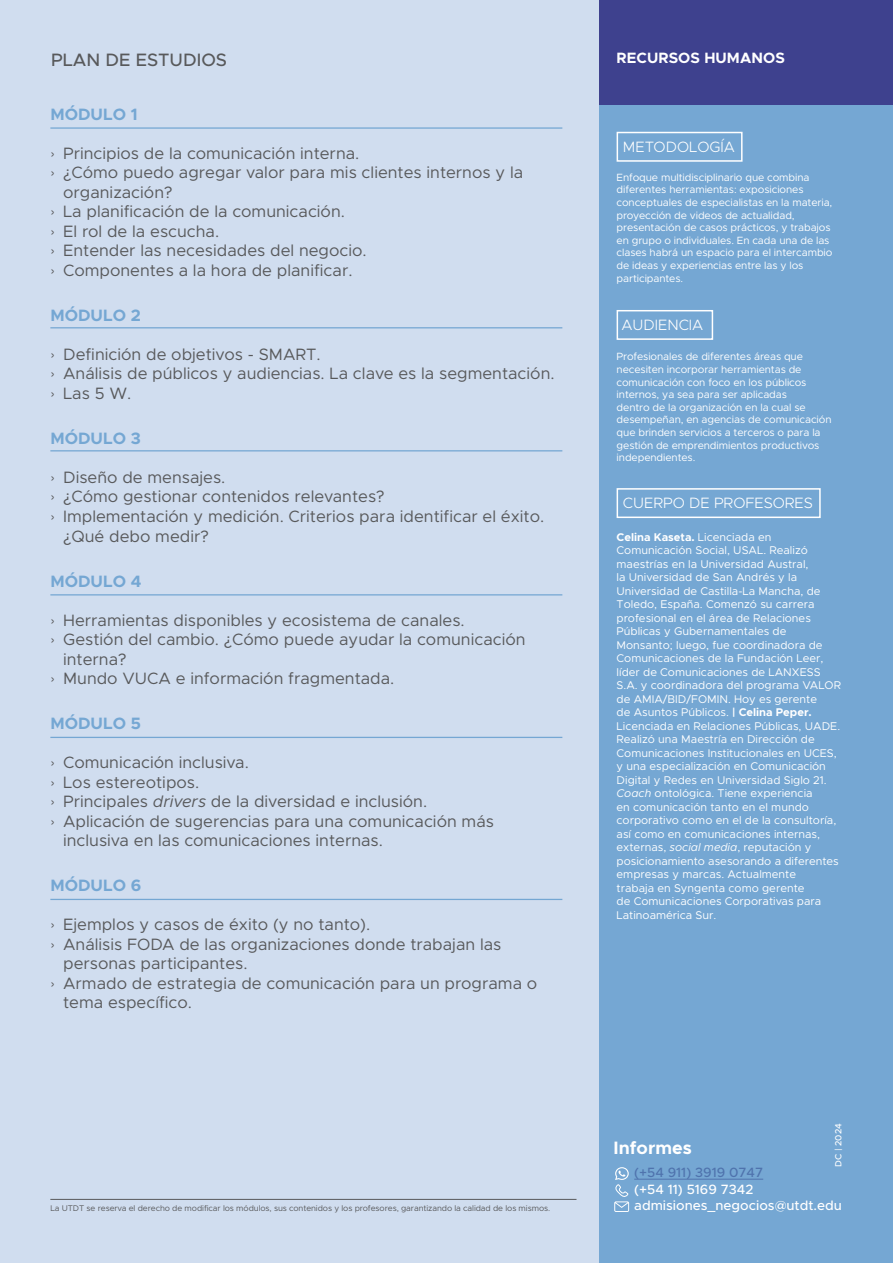
<style>
.page{position:relative;width:893px;height:1263px;background:#fff}
.page>*{position:absolute;margin:0;border:0;box-sizing:border-box;transform-origin:0 0}
.t1{font:500 18px "Metropolis";color:#58595b}
.t2{font:700 18px "Metropolis";color:#fff}
.t3{font:16.5px/19.5px "Metropolis";color:#58595b}
.t4{font:700 16.5px "Metropolis";color:#75a7d3}
.t5{font:300 15px "Metropolis";color:#fff}
.t6{font:700 15px "Metropolis";letter-spacing:.005em;color:#fff}
.t7{font:500 13.5px/16.2px "Metropolis";color:#fff}
.t8{font:500 13.5px "Metropolis";color:#4f73ad}
.t9{font:11.25px/13.5px "Metropolis";color:#fff}
.t10{font:10.5px/12.6px "Metropolis";letter-spacing:-.01em;color:#fff}
.t11{font:500 9px "Metropolis";color:#fff}
.t12{font:8.25px "Metropolis";letter-spacing:-.01em;color:#58595b}
.s1{font-family:"Helvetica Neue LT Std";font-weight:300}
.s2{font-style:italic}
.s3{font-weight:700}
</style>
<div class="page">
<div style="left:0;top:0;width:777px;height:1263px;background:#d0ddef"></div>
<div style="left:599px;top:0;width:294px;height:1263px;background:#75a7d3"></div>
<div style="left:617px;top:132px;width:125px;height:30px;background:#75a7d3;border:2px solid #fff"></div>
<div style="left:617px;top:488px;width:204px;height:30px;background:#75a7d3;border:2px solid #fff"></div>
<div style="left:599px;top:0;width:294px;height:104px;background:#3e418e"></div>
<hr style="left:50px;top:127px;width:512px;height:2px;background:#75a7d3">
<hr style="left:50px;top:327px;width:512px;height:1px;background:#75a7d3">
<hr style="left:50px;top:450px;width:512px;height:1px;background:#75a7d3">
<hr style="left:50px;top:594px;width:512px;height:1px;background:#75a7d3">
<hr style="left:50px;top:737px;width:512px;height:1px;background:#75a7d3">
<hr style="left:50px;top:899px;width:512px;height:1px;background:#75a7d3">
<hr style="left:50px;top:1199px;width:526px;height:1px;background:#58595b">
<svg style="left:614px;top:1167px;width:15px;height:45px"></svg>
<hr style="left:634px;top:1179px;width:129px;height:1px;background:#4f73ad">
<div style="left:617px;top:310px;width:96px;height:30px;background:#75a7d3;border:2px solid #fff"></div>
<p class="t1" style="left:51px;top:49px;width:178px">PLAN DE ESTUDIOS</p>
<p class="t4" style="left:50px;top:104px;width:89px">MÓDULO 1</p>
<p class="t3" style="left:50px;top:143px;width:310px"><span class="s1">›</span> Principios de la comunicación interna.</p>
<p class="t3" style="left:50px;top:163px;width:474px"><span class="s1">›</span> ¿Cómo puedo agregar valor para mis clientes internos y la</p>
<p class="t3" style="left:63px;top:182px;width:111px">organización?</p>
<p class="t3" style="left:50px;top:202px;width:296px"><span class="s1">›</span> La planificación de la comunicación.</p>
<p class="t3" style="left:50px;top:221px;width:170px"><span class="s1">›</span> El rol de la escucha.</p>
<p class="t3" style="left:50px;top:241px;width:318px"><span class="s1">›</span> Entender las necesidades del negocio.</p>
<p class="t3" style="left:50px;top:260px;width:304px"><span class="s1">›</span> Componentes a la hora de planificar.</p>
<p class="t4" style="left:50px;top:305px;width:92px">MÓDULO 2</p>
<p class="t3" style="left:50px;top:344px;width:506px"><span class="s1">›</span> Definición de objetivos - SMART.<br><span class="s1">›</span> Análisis de públicos y audiencias. La clave es la segmentación. <span class="s1">›</span> Las 5 W.</p>
<p class="t4" style="left:50px;top:428px;width:92px">MÓDULO 3</p>
<p class="t3" style="left:50px;top:467px;width:177px"><span class="s1">›</span> Diseño de mensajes.</p>
<p class="t3" style="left:50px;top:487px;width:336px"><span class="s1">›</span> ¿Cómo gestionar contenidos relevantes?</p>
<p class="t3" style="left:50px;top:506px;width:495px"><span class="s1">›</span> Implementación y medición. Criterios para identificar el éxito.</p>
<p class="t3" style="left:63px;top:526px;width:147px">¿Qué debo medir?</p>
<p class="t4" style="left:50px;top:570px;width:92px">MÓDULO 4</p>
<p class="t3" style="left:50px;top:610px;width:416px"><span class="s1">›</span> Herramientas disponibles y ecosistema de canales.</p>
<p class="t3" style="left:50px;top:629px;width:477px"><span class="s1">›</span> Gestión del cambio. ¿Cómo puede ayudar la comunicación</p>
<p class="t3" style="left:63px;top:649px;width:65px">interna?</p>
<p class="t3" style="left:50px;top:669px;width:346px"><span class="s1">›</span> Mundo VUCA e información fragmentada.</p>
<p class="t4" style="left:50px;top:713px;width:92px">MÓDULO 5</p>
<p class="t3" style="left:50px;top:753px;width:200px"><span class="s1">›</span> Comunicación inclusiva.</p>
<p class="t3" style="left:50px;top:772px;width:150px"><span class="s1">›</span> Los estereotipos.</p>
<p class="t3" style="left:50px;top:792px;width:378px"><span class="s1">›</span> Principales <span class="s2">drivers</span> de la diversidad e inclusión.</p>
<p class="t3" style="left:50px;top:811px;width:445px"><span class="s1">›</span> Aplicación de sugerencias para una comunicación más</p>
<p class="t3" style="left:63px;top:831px;width:321px">inclusiva en las comunicaciones internas.</p>
<p class="t4" style="left:50px;top:875px;width:92px">MÓDULO 6</p>
<p class="t3" style="left:50px;top:915px;width:321px"><span class="s1">›</span> Ejemplos y casos de éxito (y no tanto).</p>
<p class="t3" style="left:50px;top:934px;width:452px"><span class="s1">›</span> Análisis FODA de las organizaciones donde trabajan las</p>
<p class="t3" style="left:63px;top:954px;width:186px">personas participantes.</p>
<p class="t3" style="left:50px;top:973px;width:488px"><span class="s1">›</span> Armado de estrategia de comunicación para un programa o</p>
<p class="t3" style="left:63px;top:993px;width:130px">tema específico.</p>
<p class="t12" style="left:50px;top:1203px;width:501px">La UTDT se reserva el derecho de modificar los módulos, sus contenidos y los profesores, garantizando la calidad de los mismos.</p>
<p class="t6" style="left:617px;top:48px;width:170px">RECURSOS HUMANOS</p>
<p class="t5" style="left:623px;top:137px;width:114px">METODOLOGÍA</p>
<p class="t10" style="left:617px;top:171px;width:217px">Enfoque multidisciplinario que combina diferentes herramientas: exposiciones conceptuales de especialistas en la materia, proyección de videos de actualidad, presentación de casos prácticos, y trabajos en grupo o individuales. En cada una de las clases habrá un espacio para el intercambio de ideas y experiencias entre las y los participantes.</p>
<p class="t5" style="left:621px;top:315px;width:83px">AUDIENCIA</p>
<p class="t10" style="left:617px;top:350px;width:216px">Profesionales de diferentes áreas que necesiten incorporar herramientas de comunicación con foco en los públicos internos, ya sea para ser aplicadas<br>dentro de la organización en la cual se desempeñan, en agencias de comunicación que brinden servicios a terceros o para la gestión de emprendimientos productivos independientes.</p>
<p class="t5" style="left:623px;top:493px;width:191px">CUERPO DE PROFESORES</p>
<p class="t9" style="left:617px;top:530px;width:226px"><span class="s3">Celina Kaseta.</span> Licenciada en Comunicación Social, USAL. Realizó maestrías en la Universidad Austral,<br>la Universidad de San Andrés y la Universidad de Castilla-La Mancha, de Toledo, España. Comenzó su carrera profesional en el área de Relaciones Públicas y Gubernamentales de Monsanto; luego, fue coordinadora de Comunicaciones de la Fundación Leer, líder de Comunicaciones de LANXESS S.A. y coordinadora del programa VALOR de AMIA/BID/FOMIN. Hoy es gerente<br>de Asuntos Públicos. <span class="s3">| Celina Peper.<br></span>Licenciada en Relaciones Públicas, UADE.<br>Realizó una Maestría en Dirección de Comunicaciones Institucionales en UCES, y una especialización en Comunicación Digital y Redes en Universidad Siglo 21.<br><span class="s2">Coach</span> ontológica. Tiene experiencia<br>en comunicación tanto en el mundo corporativo como en el de la consultoría, así como en comunicaciones internas, externas, <span class="s2">social media</span>, reputación y posicionamiento asesorando a diferentes empresas y marcas. Actualmente<br>trabaja en Syngenta como gerente<br>de Comunicaciones Corporativas para Latinoamérica Sur.</p>
<p class="t2" style="left:614px;top:1136px;width:80px">Informes</p>
<p class="t11" style="left:833px;top:1167px;width:45px;rotate:-90deg">DC | 2024</p>
<p class="t8" style="left:634px;top:1164px;width:130px">(+54 911) 3919 0747</p>
<p class="t7" style="left:634px;top:1181px;width:209px">(+54 11) 5169 7342 admisiones_negocios@utdt.edu</p>
</div>
